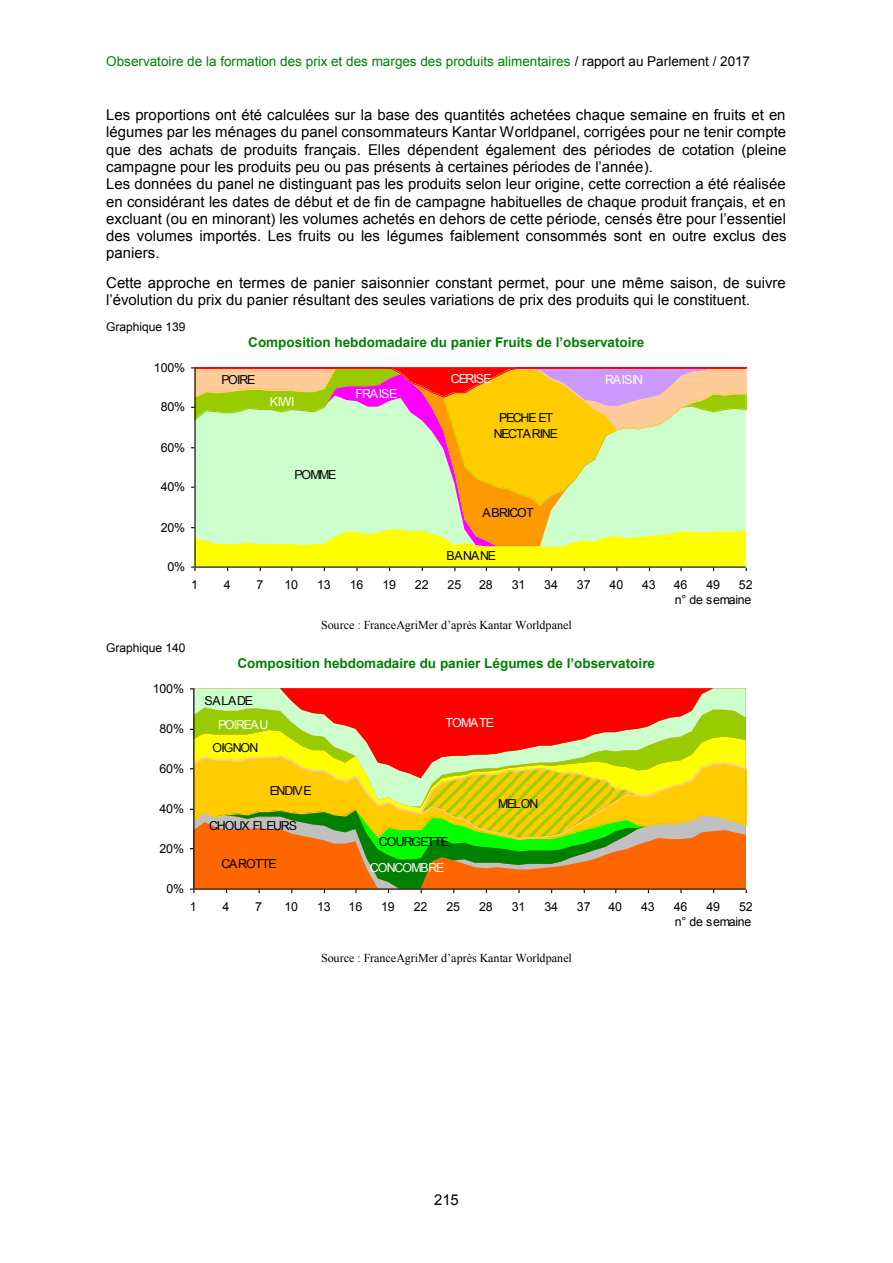
<style>
.page{position:relative;width:893px;height:1263px;background:#fff}
.page>*{position:absolute;margin:0;border:0;box-sizing:border-box;transform-origin:0 0}
.t1{font:15px/17.2px "Arial";color:#000;text-align:justify}
.t2{font:700 13.5px "Arial";color:#008000}
.t3{font:13.5px "Arial";letter-spacing:.005em;color:#008000}
.t4{font:12.3px "Arial";letter-spacing:-.035em;color:#000}
.t5{font:12.3px "Arial";letter-spacing:-.09em;color:#fff}
.t6{font:12.3px/15.8px "Arial";letter-spacing:-.09em;color:#000;text-align:center}
.t7{font:12.3px/14.7px "Arial";letter-spacing:-.01em;color:#000;text-align:right}
.t8{font:12.3px "Arial";letter-spacing:-.075em;color:#000}
.t9{font:12.3px "Arial";letter-spacing:-.07em;color:#000}
.t10{font:12.3px "Arial";letter-spacing:-.065em;color:#000}
.t11{font:12px "Times New Roman";letter-spacing:-.005em;color:#000}
.t12{font:12px "Arial";letter-spacing:-.005em;color:#000}
.s1{color:#000}
</style>
<div class="page">
<svg style="left:196px;top:507px;width:550px;height:20px;background:#d4eeac"></svg>
<svg style="left:196px;top:431px;width:550px;height:76px;background:#d8ee9c"></svg>
<hr style="left:194px;top:368px;width:2px;height:198px;background:#000">
<svg style="left:192px;top:367px;width:555px;height:64px;background:#e2b271"></svg>
<svg style="left:192px;top:527px;width:555px;height:43px;background:#ecf03f"></svg>
<svg style="left:193px;top:688px;width:553px;height:67px;background:#e5692b"></svg>
<svg style="left:194px;top:755px;width:553px;height:54px;background:#e9d31e"></svg>
<hr style="left:193px;top:689px;width:1px;height:199px;background:#000">
<svg style="left:191px;top:809px;width:556px;height:83px;background:#ba951d"></svg>
<p class="t3" style="left:106px;top:53px;width:645px">Observatoire de la formation des prix et des marges des produits alimentaires <span class="s1">/ rapport au Parlement / 2017</span></p>
<p class="t1" style="left:106px;top:106px;width:682px">Les proportions ont été calculées sur la base des quantités achetées chaque semaine en fruits et en légumes par les ménages du panel consommateurs Kantar Worldpanel, corrigées pour ne tenir compte que des achats de produits français. Elles dépendent également des périodes de cotation (pleine campagne pour les produits peu ou pas présents à certaines périodes de l’année).</p>
<p class="t1" style="left:106px;top:175px;width:682px">Les données du panel ne distinguant pas les produits selon leur origine, cette correction a été réalisée en considérant les dates de début et de fin de campagne habituelles de chaque produit français, et en excluant (ou en minorant) les volumes achetés en dehors de cette période, censés être pour l’essentiel des volumes importés. Les fruits ou les légumes faiblement consommés sont en outre exclus des paniers.</p>
<p class="t1" style="left:106px;top:274px;width:681px">Cette approche en termes de panier saisonnier constant permet, pour une même saison, de suivre l’évolution du prix du panier résultant des seules variations de prix des produits qui le constituent.</p>
<p class="t12" style="left:106px;top:320px;width:81px">Graphique 139</p>
<p class="t2" style="left:248px;top:335px;width:398px">Composition hebdomadaire du panier Fruits de l’observatoire</p>
<p class="t4" style="left:154px;top:361px;width:33px">100%</p>
<p class="t4" style="left:161px;top:400px;width:26px">80%</p>
<p class="t4" style="left:161px;top:441px;width:26px">60%</p>
<p class="t4" style="left:161px;top:480px;width:26px">40%</p>
<p class="t4" style="left:161px;top:520px;width:26px">20%</p>
<p class="t4" style="left:167px;top:560px;width:19px">0%</p>
<p class="t4" style="left:221px;top:373px;width:36px">POIRE</p>
<p class="t5" style="left:451px;top:372px;width:42px">CERISE</p>
<p class="t5" style="left:605px;top:373px;width:40px">RAISIN</p>
<p class="t5" style="left:270px;top:394px;width:26px">KIWI</p>
<p class="t5" style="left:355px;top:387px;width:43px">FRAISE</p>
<p class="t4" style="left:295px;top:468px;width:43px">POMME</p>
<p class="t6" style="left:494px;top:410px;width:66px">PECHE ET<br>NECTARINE</p>
<p class="t9" style="left:482px;top:506px;width:53px">ABRICOT</p>
<p class="t4" style="left:446px;top:549px;width:51px">BANANE</p>
<p class="t4" style="left:191px;top:578px;width:8px">1</p>
<p class="t4" style="left:224px;top:578px;width:8px">4</p>
<p class="t4" style="left:256px;top:578px;width:8px">7</p>
<p class="t4" style="left:284px;top:578px;width:15px">10</p>
<p class="t4" style="left:317px;top:578px;width:15px">13</p>
<p class="t4" style="left:350px;top:578px;width:15px">16</p>
<p class="t4" style="left:382px;top:578px;width:15px">19</p>
<p class="t4" style="left:415px;top:578px;width:15px">22</p>
<p class="t4" style="left:448px;top:578px;width:15px">25</p>
<p class="t4" style="left:479px;top:578px;width:15px">28</p>
<p class="t4" style="left:512px;top:578px;width:15px">31</p>
<p class="t4" style="left:544px;top:578px;width:15px">34</p>
<p class="t4" style="left:577px;top:578px;width:15px">37</p>
<p class="t4" style="left:610px;top:578px;width:15px">40</p>
<p class="t4" style="left:642px;top:578px;width:15px">43</p>
<p class="t4" style="left:674px;top:578px;width:15px">46</p>
<p class="t4" style="left:706px;top:578px;width:15px">49</p>
<p class="t7" style="left:675px;top:577px;width:79px">52<br>n° de semaine</p>
<p class="t12" style="left:106px;top:641px;width:81px">Graphique 140</p>
<p class="t4" style="left:153px;top:682px;width:33px">100%</p>
<p class="t4" style="left:160px;top:722px;width:26px">80%</p>
<p class="t4" style="left:160px;top:761px;width:26px">60%</p>
<p class="t4" style="left:160px;top:802px;width:26px">40%</p>
<p class="t4" style="left:160px;top:841px;width:26px">20%</p>
<p class="t4" style="left:166px;top:882px;width:19px">0%</p>
<p class="t11" style="left:321px;top:618px;width:252px">Source : FranceAgriMer d’après Kantar Worldpanel</p>
<p class="t2" style="left:237px;top:656px;width:419px">Composition hebdomadaire du panier Légumes de l’observatoire</p>
<p class="t4" style="left:205px;top:694px;width:50px">SALADE</p>
<p class="t5" style="left:218px;top:718px;width:52px">POIREAU</p>
<p class="t4" style="left:212px;top:741px;width:47px">OIGNON</p>
<p class="t4" style="left:270px;top:784px;width:43px">ENDIVE</p>
<p class="t6" style="left:209px;top:818px;width:89px">CHOUX FLEURS</p>
<p class="t10" style="left:221px;top:857px;width:57px">CAROTTE</p>
<p class="t5" style="left:445px;top:715px;width:50px">TOMATE</p>
<p class="t8" style="left:379px;top:835px;width:72px">COURGETTE</p>
<p class="t5" style="left:370px;top:860px;width:76px">CONCOMBRE</p>
<p class="t4" style="left:498px;top:796px;width:42px">MELON</p>
<p class="t4" style="left:190px;top:900px;width:8px">1</p>
<p class="t4" style="left:223px;top:900px;width:8px">4</p>
<p class="t4" style="left:255px;top:900px;width:8px">7</p>
<p class="t4" style="left:284px;top:900px;width:15px">10</p>
<p class="t4" style="left:317px;top:900px;width:15px">13</p>
<p class="t4" style="left:349px;top:900px;width:15px">16</p>
<p class="t4" style="left:381px;top:900px;width:15px">19</p>
<p class="t4" style="left:414px;top:900px;width:15px">22</p>
<p class="t4" style="left:446px;top:900px;width:15px">25</p>
<p class="t4" style="left:479px;top:900px;width:15px">28</p>
<p class="t4" style="left:512px;top:900px;width:15px">31</p>
<p class="t4" style="left:544px;top:900px;width:15px">34</p>
<p class="t4" style="left:577px;top:900px;width:15px">37</p>
<p class="t4" style="left:608px;top:900px;width:15px">40</p>
<p class="t4" style="left:641px;top:900px;width:15px">43</p>
<p class="t4" style="left:674px;top:900px;width:15px">46</p>
<p class="t4" style="left:706px;top:900px;width:15px">49</p>
<p class="t7" style="left:675px;top:899px;width:79px">52<br>n° de semaine</p>
<p class="t11" style="left:321px;top:951px;width:252px">Source : FranceAgriMer d’après Kantar Worldpanel</p>
<p class="t1" style="left:434px;top:1191px;width:26px">215</p>
</div>
